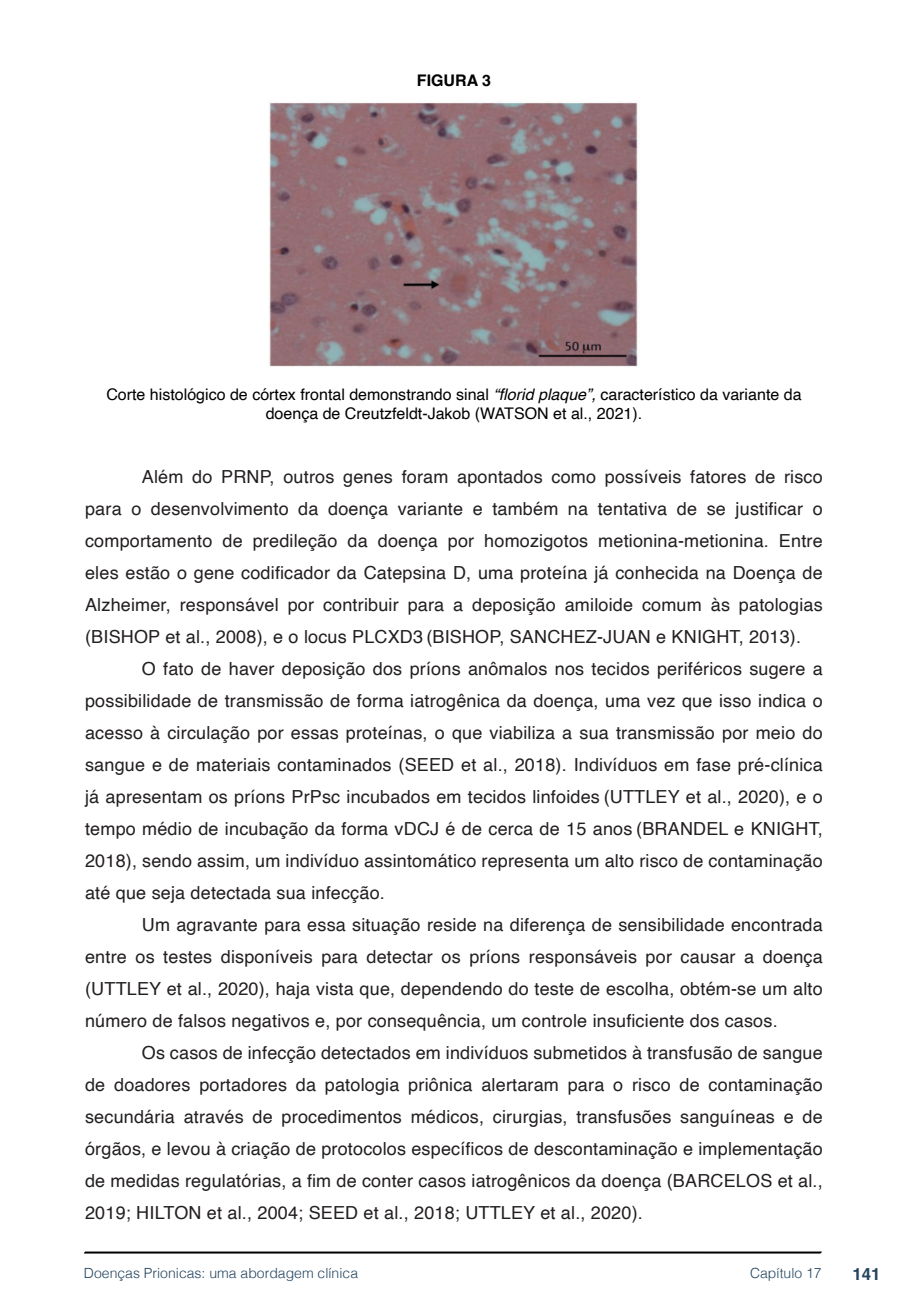
<style>
.page{position:relative;width:908px;height:1304px;background:#fff}
.page>*{position:absolute;margin:0;border:0;box-sizing:border-box;transform-origin:0 0}
.t1{font:18px/32px "Helvetica";letter-spacing:.01em;color:#231f20;text-align:justify}
.t2{font:700 16.8px "Helvetica";color:#23445f}
.t3{font:16px/19.2px "Helvetica";color:#000;text-align:center}
.t4{font:700 16px "Helvetica";color:#000}
.t5{font:300 14px "Helvetica";color:#23445f}
.s1{font-style:italic}
</style>
<div class="page">
<svg style="left:84px;top:1251px;width:737px;height:3px;background:#515151"></svg>
<img style="left:269px;top:102px;width:369px;height:265px">
<p class="t4" style="left:417px;top:70px;width:76px">FIGURA 3</p>
<p class="t3" style="left:106px;top:385px;width:696px">Corte histológico de córtex frontal demonstrando sinal <span class="s1">“florid plaque”,</span> característico da variante da doença de Creutzfeldt-Jakob (WATSON et al., 2021).</p>
<p class="t1" style="left:85px;top:462px;width:739px;text-indent:57px">Além do PRNP, outros genes foram apontados como possíveis fatores de risco para o desenvolvimento da doença variante e também na tentativa de se justificar o comportamento de predileção da doença por homozigotos metionina-metionina. Entre eles estão o gene codificador da Catepsina D, uma proteína já conhecida na Doença de Alzheimer, responsável por contribuir para a deposição amiloide comum às patologias (BISHOP et al., 2008), e o locus PLCXD3 (BISHOP, SANCHEZ-JUAN e KNIGHT, 2013).</p>
<p class="t1" style="left:85px;top:654px;width:739px;text-indent:57px">O fato de haver deposição dos príons anômalos nos tecidos periféricos sugere a possibilidade de transmissão de forma iatrogênica da doença, uma vez que isso indica o acesso à circulação por essas proteínas, o que viabiliza a sua transmissão por meio do sangue e de materiais contaminados (SEED et al., 2018). Indivíduos em fase pré-clínica já apresentam os príons PrPsc incubados em tecidos linfoides (UTTLEY et al., 2020), e o tempo médio de incubação da forma vDCJ é de cerca de 15 anos (BRANDEL e KNIGHT, 2018), sendo assim, um indivíduo assintomático representa um alto risco de contaminação até que seja detectada sua infecção.</p>
<p class="t1" style="left:85px;top:910px;width:738px;text-indent:57px">Um agravante para essa situação reside na diferença de sensibilidade encontrada entre os testes disponíveis para detectar os príons responsáveis por causar a doença (UTTLEY et al., 2020), haja vista que, dependendo do teste de escolha, obtém-se um alto número de falsos negativos e, por consequência, um controle insuficiente dos casos.</p>
<p class="t1" style="left:85px;top:1038px;width:738px;text-indent:57px">Os casos de infecção detectados em indivíduos submetidos à transfusão de sangue de doadores portadores da patologia priônica alertaram para o risco de contaminação secundária através de procedimentos médicos, cirurgias, transfusões sanguíneas e de órgãos, e levou à criação de protocolos específicos de descontaminação e implementação de medidas regulatórias, a fim de conter casos iatrogênicos da doença (BARCELOS et al., 2019; HILTON et al., 2004; SEED et al., 2018; UTTLEY et al., 2020).</p>
<p class="t5" style="left:84px;top:1261px;width:275px">Doenças Prionicas: uma abordagem clínica</p>
<p class="t5" style="left:749px;top:1261px;width:73px">Capítulo 17</p>
<p class="t2" style="left:851px;top:1264px;width:30px">141</p>
</div>
